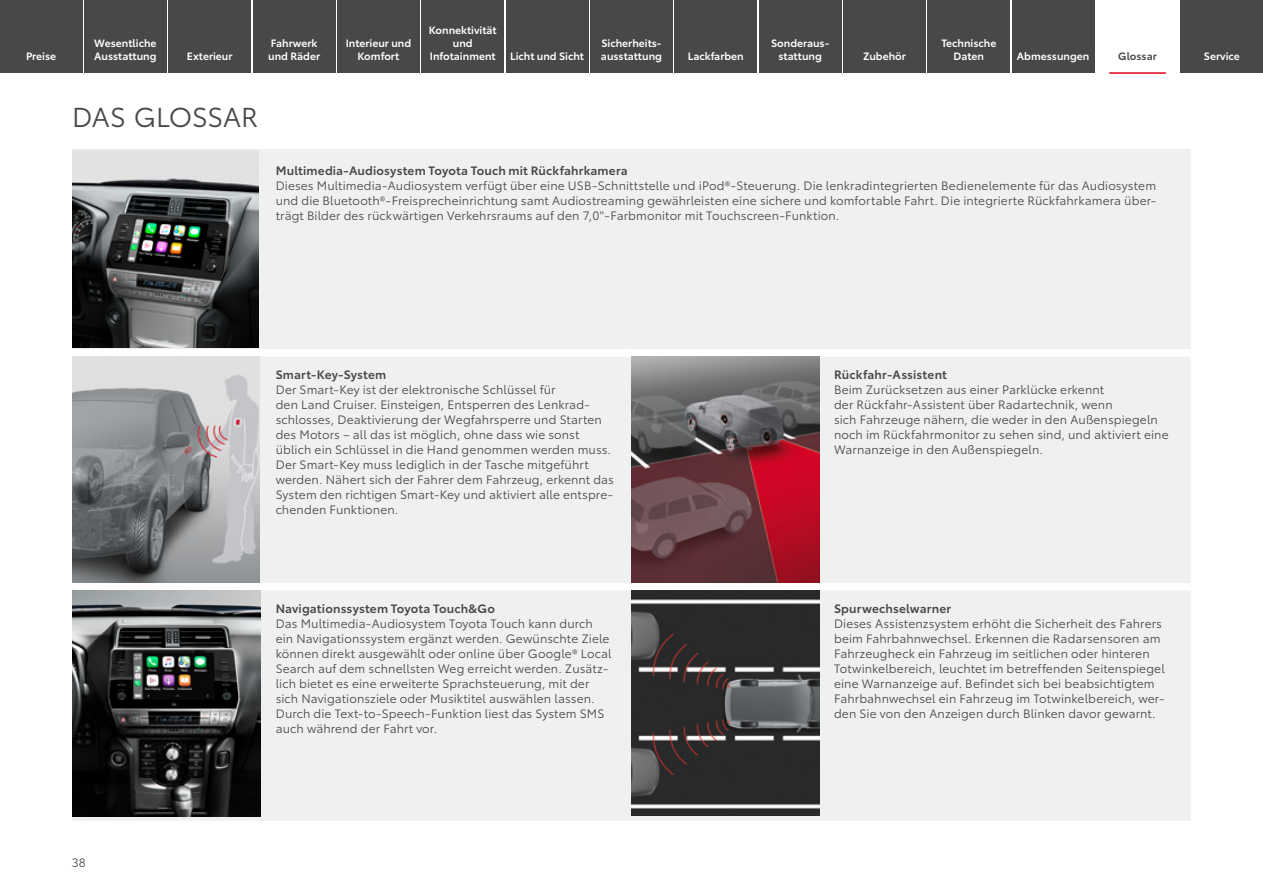
<style>
.page{position:relative;width:1263px;height:893px;background:#fff}
.page>*{position:absolute;margin:0;border:0;box-sizing:border-box;transform-origin:0 0}
._1_Headline{font:27px "Toyota Type";letter-spacing:-.01em;color:#474847}
.t1{font:12px/15px "Toyota Type";letter-spacing:.01em;color:#474847}
._1_Verlinkung{font:600 10.5px/12.6px "Toyota Type";color:#fff;text-align:center}
._1_Verlinkung_aktuell{font:600 10.5px "Toyota Type";color:#474847}
.s1{font-weight:600}
</style>
<div class="page">
<div style="left:72px;top:149px;width:1119px;height:672px;background:#eff0f0"></div>
<div style="left:72px;top:349px;width:187px;height:8px;background:#fff"></div>
<div style="left:259px;top:349px;width:372px;height:8px;background:#fff"></div>
<div style="left:631px;top:349px;width:186px;height:8px;background:#fff"></div>
<div style="left:817px;top:349px;width:374px;height:8px;background:#fff"></div>
<div style="left:72px;top:583px;width:187px;height:8px;background:#fff"></div>
<div style="left:259px;top:583px;width:372px;height:8px;background:#fff"></div>
<div style="left:631px;top:583px;width:186px;height:8px;background:#fff"></div>
<div style="left:817px;top:583px;width:374px;height:8px;background:#fff"></div>
<img style="left:73px;top:150px;width:185px;height:198px">
<img style="left:72px;top:357px;width:188px;height:225px">
<img style="left:631px;top:357px;width:188px;height:225px">
<img style="left:72px;top:591px;width:189px;height:226px">
<img style="left:631px;top:591px;width:188px;height:225px">
<div style="left:0;top:0;width:82px;height:72px;background:#474847"></div>
<div style="left:84px;top:0;width:83px;height:72px;background:#474847"></div>
<div style="left:169px;top:0;width:82px;height:72px;background:#474847"></div>
<div style="left:337px;top:0;width:83px;height:72px;background:#474847"></div>
<div style="left:253px;top:0;width:82px;height:72px;background:#474847"></div>
<div style="left:422px;top:0;width:82px;height:72px;background:#474847"></div>
<div style="left:506px;top:0;width:82px;height:72px;background:#474847"></div>
<div style="left:590px;top:0;width:83px;height:72px;background:#474847"></div>
<div style="left:675px;top:0;width:82px;height:72px;background:#474847"></div>
<div style="left:759px;top:0;width:82px;height:72px;background:#474847"></div>
<div style="left:843px;top:0;width:83px;height:72px;background:#474847"></div>
<div style="left:928px;top:0;width:82px;height:72px;background:#474847"></div>
<div style="left:1012px;top:0;width:82px;height:72px;background:#474847"></div>
<hr style="left:1109px;top:72px;width:57px;height:2px;background:#e7001d">
<div style="left:1181px;top:0;width:82px;height:72px;background:#474847"></div>
<p class="_1_Verlinkung" style="left:26px;top:49px;width:32px">Preise</p>
<p class="_1_Verlinkung" style="left:94px;top:36px;width:64px;text-align:left">Wesentliche<br>Ausstattung</p>
<p class="_1_Verlinkung" style="left:187px;top:49px;width:47px">Exterieur</p>
<p class="_1_Verlinkung" style="left:268px;top:36px;width:53px;text-align:left">Fahrwerk und Räder</p>
<p class="_1_Verlinkung" style="left:346px;top:36px;width:67px">Interieur und<br>Komfort</p>
<p class="_1_Verlinkung" style="left:429px;top:23px;width:69px">Konnektivität und<br>Infotainment</p>
<p class="_1_Verlinkung" style="left:510px;top:49px;width:75px">Licht und Sicht</p>
<p class="_1_Verlinkung" style="left:601px;top:36px;width:63px;text-align:left">Sicherheits&shy;ausstattung</p>
<p class="_1_Verlinkung" style="left:688px;top:49px;width:57px">Lackfarben</p>
<p class="_1_Verlinkung" style="left:771px;top:36px;width:60px">Sonderaus&shy;stattung</p>
<p class="_1_Verlinkung" style="left:863px;top:49px;width:44px">Zubehör</p>
<p class="_1_Verlinkung" style="left:941px;top:36px;width:56px">Technische<br>Daten</p>
<p class="_1_Verlinkung" style="left:1017px;top:49px;width:74px">Abmessungen</p>
<p class="_1_Verlinkung_aktuell" style="left:1118px;top:48px;width:40px">Glossar</p>
<p class="_1_Verlinkung" style="left:1204px;top:49px;width:37px">Service</p>
<p class="_1_Headline" style="left:72px;top:97px;width:187px">DAS GLOSSAR</p>
<p class="t1" style="left:276px;top:162px;width:882px"><span class="s1">Multimedia-Audiosystem Toyota Touch mit Rückfahrkamera<br></span>Dieses Multimedia-Audiosystem verfügt über eine USB-Schnittstelle und iPod®-Steuerung. Die lenkradintegrierten Bedienelemente für das Audiosystem und die Bluetooth®-Freisprecheinrichtung samt Audiostreaming gewährleisten eine sichere und komfortable Fahrt. Die integrierte Rückfahrkamera über&shy;trägt Bilder des rückwärtigen Verkehrsraums auf den 7,0"-Farbmonitor mit Touchscreen-Funktion.</p>
<p class="t1" style="left:72px;top:855px;width:15px">38</p>
<p class="t1" style="left:276px;top:366px;width:340px"><span class="s1">Smart-Key-System<br></span>Der Smart-Key ist der elektronische Schlüssel für<br>den Land Cruiser. Einsteigen, Entsperren des Lenkrad&shy;schlosses, Deaktivierung der Wegfahrsperre und Starten des Motors – all das ist möglich, ohne dass wie sonst üblich ein Schlüssel in die Hand genommen werden muss.<br>Der Smart-Key muss lediglich in der Tasche mitgeführt werden. Nähert sich der Fahrer dem Fahrzeug, erkennt das System den richtigen Smart-Key und aktiviert alle entspre&shy;chenden Funktionen.</p>
<p class="t1" style="left:834px;top:366px;width:336px"><span class="s1">Rückfahr-Assistent<br></span>Beim Zurücksetzen aus einer Parklücke erkennt<br>der Rückfahr-Assistent über Radartechnik, wenn<br>sich Fahrzeuge nähern, die weder in den Außenspiegeln noch im Rückfahrmonitor zu sehen sind, und aktiviert eine Warnanzeige in den Außenspiegeln.</p>
<p class="t1" style="left:276px;top:600px;width:337px"><span class="s1">Navigationssystem Toyota Touch&amp;Go<br></span>Das Multimedia-Audiosystem Toyota Touch kann durch ein Navigationssystem ergänzt werden. Gewünschte Ziele können direkt ausgewählt oder online über Google® Local Search auf dem schnellsten Weg erreicht werden. Zusätz&shy;lich bietet es eine erweiterte Sprachsteuerung, mit der sich Navigationsziele oder Musiktitel auswählen lassen.<br>Durch die Text-to-Speech-Funktion liest das System SMS auch während der Fahrt vor.</p>
<p class="t1" style="left:834px;top:600px;width:332px"><span class="s1">Spurwechselwarner<br></span>Dieses Assistenzsystem erhöht die Sicherheit des Fahrers beim Fahrbahnwechsel. Erkennen die Radarsensoren am Fahrzeugheck ein Fahrzeug im seitlichen oder hinteren Totwinkelbereich, leuchtet im betreffenden Seitenspiegel eine Warnanzeige auf. Befindet sich bei beabsichtigtem Fahrbahnwechsel ein Fahrzeug im Totwinkelbereich, wer&shy;den Sie von den Anzeigen durch Blinken davor gewarnt.</p>
</div>
